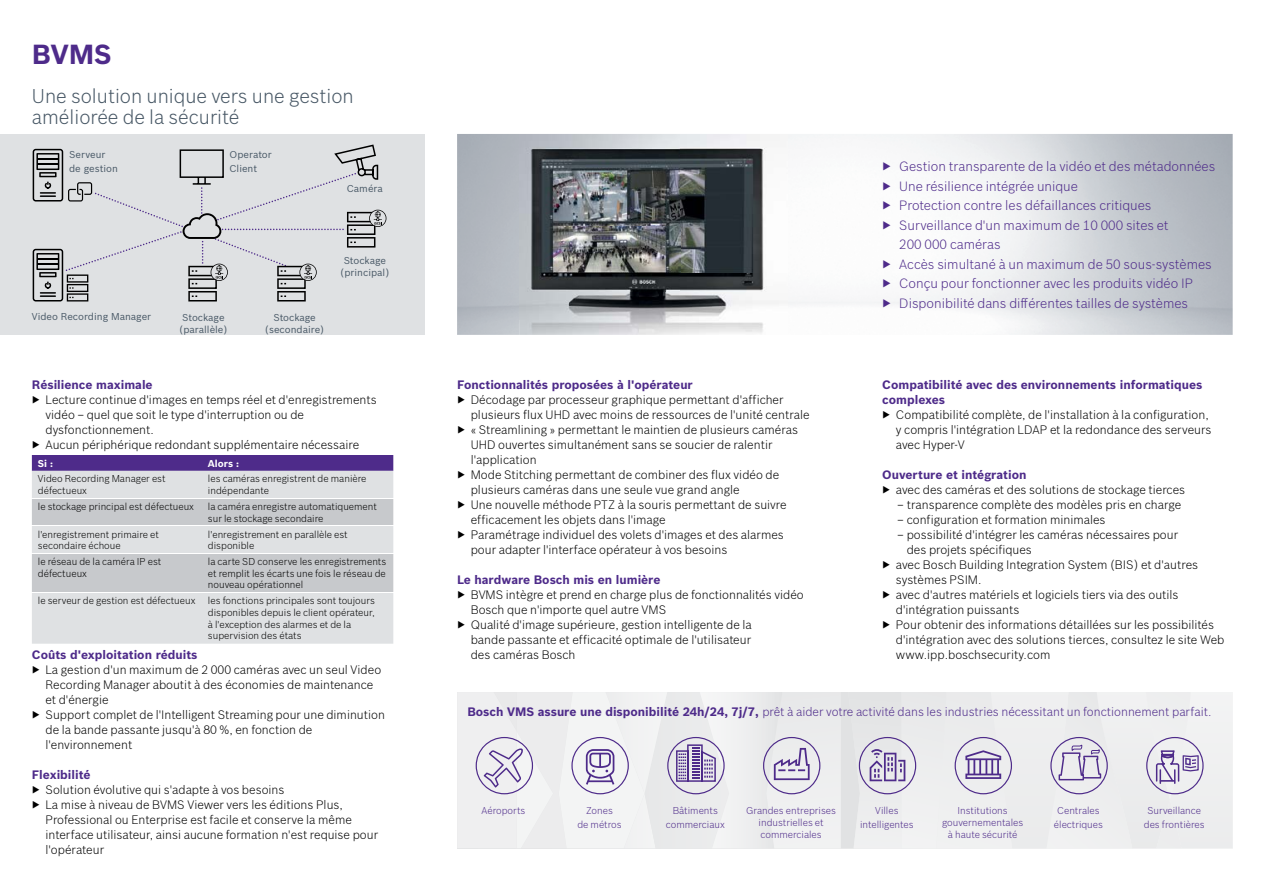
<style>
.page{position:relative;width:1265px;height:893px;background:#fff}
.page>*{position:absolute;margin:0;border:0;box-sizing:border-box;transform-origin:0 0}
.t1{font:700 27px "Bosch Sans";color:#4e2b8a}
.t2{font:300 19.5px/21px "Bosch Sans";color:#475765}
.t3{font:300 13.2px "Bosch Sans";color:#4e2b8a}
.t4{font:300 12px/15px "Bosch Sans";color:#000}
.t5{font:700 12px/15px "Bosch Sans";color:#4e2b8a}
.t6{font:300 12px "Bosch Sans";color:#4e2b8a}
.t7{font:300 9.75px/11.7px "Bosch Sans";color:#000}
.t8{font:300 9.75px/13.6px "Bosch Sans";color:#4e2b8a;text-align:center}
.t9{font:9.75px/12px "Bosch Sans";color:#475765;text-align:center}
.t10{font:700 9.75px "Bosch Sans";color:#fff}
.s1{font-weight:400}
.s2{font-weight:700}
</style>
<div class="page">
<svg style="left:457px;top:692px;width:776px;height:156px"></svg>
<div style="left:0;top:134px;width:425px;height:201px;background:#dfe1e3"></div>
<img style="left:520px;top:320px;width:246px;height:15px">
<img style="left:520px;top:134px;width:268px;height:186px">
<div style="left:32px;top:455px;width:361px;height:16px;background:#4e2b8a"></div>
<div style="left:32px;top:471px;width:361px;height:173px;background:#dfe1e3"></div>
<svg style="left:32px;top:499px;width:361px;height:93px;background:#ced0d3"></svg>
<hr style="left:32px;top:498px;width:170px;height:1px;background:#fff">
<hr style="left:202px;top:498px;width:191px;height:1px;background:#fff">
<hr style="left:32px;top:592px;width:170px;height:1px;background:#fff">
<hr style="left:202px;top:592px;width:191px;height:1px;background:#fff">
<hr style="left:32px;top:526px;width:170px;height:1px;background:#fff">
<hr style="left:202px;top:526px;width:191px;height:1px;background:#fff">
<hr style="left:32px;top:553px;width:170px;height:1px;background:#fff">
<hr style="left:202px;top:553px;width:191px;height:1px;background:#fff">
<svg style="left:33px;top:145px;width:353px;height:156px"></svg>
<h1 class="t1" style="left:32px;top:34px;width:81px">BVMS</h1>
<h2 class="t2" style="left:32px;top:85px;width:323px">Une solution unique vers une gestion améliorée de la sécurité</h2>
<p class="t9" style="left:69px;top:147px;width:50px;line-height:13.6px;text-align:left">Serveur de gestion</p>
<p class="t9" style="left:32px;top:310px;width:121px">Video Recording Manager</p>
<p class="t9" style="left:230px;top:147px;width:44px;line-height:13.6px;text-align:left">Operator<br>Client</p>
<p class="t9" style="left:347px;top:182px;width:37px">Caméra</p>
<p class="t9" style="left:179px;top:310px;width:50px">Stockage (parallèle)</p>
<p class="t9" style="left:265px;top:310px;width:61px">Stockage (secondaire)</p>
<p class="t9" style="left:340px;top:253px;width:51px">Stockage (principal)</p>
<p class="t5" style="left:32px;top:376px;width:122px">Résilience maximale</p>
<p class="t4" style="left:32px;top:391px;width:346px">▶ Lecture continue d'images en temps réel et d'enregistrements</p>
<p class="t4" style="left:46px;top:406px;width:260px">vidéo – quel que soit le type d'interruption ou de</p>
<p class="t4" style="left:46px;top:421px;width:110px">dysfonctionnement.</p>
<p class="t4" style="left:32px;top:436px;width:329px">▶ Aucun périphérique redondant supplémentaire nécessaire</p>
<p class="t10" style="left:38px;top:456px;width:17px">Si :</p>
<p class="t10" style="left:208px;top:456px;width:33px">Alors :</p>
<p class="t7" style="left:38px;top:472px;width:129px">Video Recording Manager est défectueux</p>
<p class="t7" style="left:208px;top:472px;width:160px">les caméras enregistrent de manière indépendante</p>
<p class="t7" style="left:38px;top:500px;width:158px">le stockage principal est défectueux</p>
<p class="t7" style="left:208px;top:500px;width:171px">la caméra enregistre automatiquement sur le stockage secondaire</p>
<p class="t7" style="left:38px;top:528px;width:122px">l'enregistrement primaire et secondaire échoue</p>
<p class="t7" style="left:208px;top:528px;width:141px">l'enregistrement en parallèle est disponible</p>
<p class="t7" style="left:38px;top:555px;width:125px">le réseau de la caméra IP est défectueux</p>
<p class="t7" style="left:208px;top:555px;width:180px;text-align:justify">la carte SD conserve les enregistrements et remplit les écarts une fois le réseau de nouveau opérationnel</p>
<p class="t7" style="left:38px;top:594px;width:159px">le serveur de gestion est défectueux</p>
<p class="t7" style="left:208px;top:594px;width:168px">les fonctions principales sont toujours disponibles depuis le client opérateur, à l'exception des alarmes et de la supervision des états</p>
<p class="t5" style="left:32px;top:646px;width:167px">Coûts d'exploitation réduits</p>
<p class="t4" style="left:32px;top:661px;width:351px">▶ La gestion d'un maximum de 2 000 caméras avec un seul Video</p>
<p class="t4" style="left:46px;top:676px;width:329px">Recording Manager aboutit à des économies de maintenance</p>
<p class="t4" style="left:46px;top:691px;width:65px">et d'énergie</p>
<p class="t4" style="left:32px;top:706px;width:355px">▶ Support complet de l'Intelligent Streaming pour une diminution</p>
<p class="t4" style="left:46px;top:721px;width:268px">de la bande passante jusqu'à 80 %, en fonction de</p>
<p class="t4" style="left:46px;top:736px;width:88px">l'environnement</p>
<p class="t5" style="left:32px;top:766px;width:60px">Flexibilité</p>
<p class="t4" style="left:32px;top:781px;width:254px">▶ Solution évolutive qui s'adapte à vos besoins</p>
<p class="t4" style="left:32px;top:796px;width:313px">▶ La mise à niveau de BVMS Viewer vers les éditions Plus,</p>
<p class="t4" style="left:46px;top:811px;width:308px">Professional ou Enterprise est facile et conserve la même</p>
<p class="t4" style="left:46px;top:826px;width:334px">interface utilisateur, ainsi aucune formation n'est requise pour</p>
<p class="t4" style="left:46px;top:841px;width:60px">l'opérateur</p>
<p class="t5" style="left:457px;top:376px;width:237px">Fonctionnalités proposées à l'opérateur</p>
<p class="t4" style="left:457px;top:391px;width:328px">▶ Décodage par processeur graphique permettant d'afficher</p>
<p class="t4" style="left:471px;top:406px;width:340px">plusieurs flux UHD avec moins de ressources de l'unité centrale</p>
<p class="t4" style="left:457px;top:421px;width:343px">▶ « Streamlining » permettant le maintien de plusieurs caméras</p>
<p class="t4" style="left:471px;top:436px;width:303px">UHD ouvertes simultanément sans se soucier de ralentir</p>
<p class="t4" style="left:471px;top:451px;width:67px">l'application</p>
<p class="t4" style="left:457px;top:466px;width:324px">▶ Mode Stitching permettant de combiner des flux vidéo de</p>
<p class="t4" style="left:471px;top:481px;width:270px">plusieurs caméras dans une seule vue grand angle</p>
<p class="t4" style="left:457px;top:496px;width:331px">▶ Une nouvelle méthode PTZ à la souris permettant de suivre</p>
<p class="t4" style="left:471px;top:511px;width:196px">efficacement les objets dans l'image</p>
<p class="t4" style="left:457px;top:526px;width:328px">▶ Paramétrage individuel des volets d'images et des alarmes</p>
<p class="t4" style="left:471px;top:541px;width:258px">pour adapter l'interface opérateur à vos besoins</p>
<p class="t5" style="left:457px;top:571px;width:205px">Le hardware Bosch mis en lumière</p>
<p class="t4" style="left:457px;top:586px;width:348px">▶ BVMS intègre et prend en charge plus de fonctionnalités vidéo</p>
<p class="t4" style="left:471px;top:601px;width:197px">Bosch que n'importe quel autre VMS</p>
<p class="t4" style="left:457px;top:616px;width:296px">▶ Qualité d'image supérieure, gestion intelligente de la</p>
<p class="t4" style="left:471px;top:631px;width:282px">bande passante et efficacité optimale de l'utilisateur</p>
<p class="t4" style="left:471px;top:646px;width:106px">des caméras Bosch</p>
<p class="t3" style="left:882px;top:157px;width:334px"><span class="s1">▶</span> Gestion transparente de la vidéo et des métadonnées</p>
<p class="t3" style="left:882px;top:177px;width:197px"><span class="s1">▶</span> Une résilience intégrée unique</p>
<p class="t3" style="left:882px;top:196px;width:271px"><span class="s1">▶</span> Protection contre les défaillances critiques</p>
<p class="t3" style="left:882px;top:216px;width:288px"><span class="s1">▶</span> Surveillance d'un maximum de 10 000 sites et</p>
<p class="t3" style="left:899px;top:235px;width:103px">200 000 caméras</p>
<p class="t3" style="left:882px;top:255px;width:331px"><span class="s1">▶</span> Accès simultané à un maximum de 50 sous-systèmes</p>
<p class="t3" style="left:882px;top:274px;width:312px"><span class="s1">▶</span> Conçu pour fonctionner avec les produits vidéo IP</p>
<p class="t3" style="left:882px;top:294px;width:307px"><span class="s1">▶</span> Disponibilité dans différentes tailles de systèmes</p>
<p class="t5" style="left:882px;top:376px;width:322px">Compatibilité avec des environnements informatiques complexes</p>
<p class="t4" style="left:896px;top:406px;width:317px;text-indent:-14px">▶ Compatibilité complète, de l'installation à la configuration, y compris l'intégration LDAP et la redondance des serveurs avec Hyper-V</p>
<p class="t5" style="left:882px;top:466px;width:146px">Ouverture et intégration</p>
<p class="t4" style="left:882px;top:481px;width:304px">▶ avec des caméras et des solutions de stockage tierces</p>
<p class="t4" style="left:897px;top:496px;width:285px">– transparence complète des modèles pris en charge</p>
<p class="t4" style="left:897px;top:511px;width:210px">– configuration et formation minimales</p>
<p class="t4" style="left:897px;top:526px;width:282px">– possibilité d'intégrer les caméras nécessaires pour</p>
<p class="t4" style="left:907px;top:541px;width:127px">des projets spécifiques</p>
<p class="t4" style="left:882px;top:556px;width:317px">▶ avec Bosch Building Integration System (BIS) et d'autres</p>
<p class="t4" style="left:896px;top:571px;width:87px">systèmes PSIM.</p>
<p class="t4" style="left:882px;top:586px;width:298px">▶ avec d'autres matériels et logiciels tiers via des outils</p>
<p class="t4" style="left:896px;top:601px;width:125px">d'intégration puissants</p>
<p class="t4" style="left:882px;top:616px;width:333px">▶ Pour obtenir des informations détaillées sur les possibilités</p>
<p class="t4" style="left:896px;top:631px;width:330px">d'intégration avec des solutions tierces, consultez le site Web</p>
<p class="t4" style="left:896px;top:646px;width:156px">www.ipp.boschsecurity.com</p>
<p class="t6" style="left:467px;top:704px;width:746px"><span class="s2">Bosch VMS assure une disponibilité 24h/24, 7j/7,</span> prêt à aider votre activité dans les industries nécessitant un fonctionnement parfait.</p>
<p class="t8" style="left:481px;top:803px;width:45px">Aéroports</p>
<p class="t8" style="left:577px;top:803px;width:46px">Zones<br>de métros</p>
<p class="t8" style="left:1054px;top:803px;width:51px">Centrales électriques</p>
<p class="t8" style="left:1144px;top:803px;width:62px">Surveillance des frontières</p>
<p class="t8" style="left:666px;top:803px;width:61px">Bâtiments commerciaux</p>
<p class="t8" style="left:942px;top:804px;width:83px;line-height:11.7px">Institutions gouvernementales à haute sécurité</p>
<p class="t8" style="left:746px;top:804px;width:91px;line-height:11.7px">Grandes entreprises industrielles et commerciales</p>
<p class="t8" style="left:860px;top:803px;width:55px">Villes intelligentes</p>
</div>
